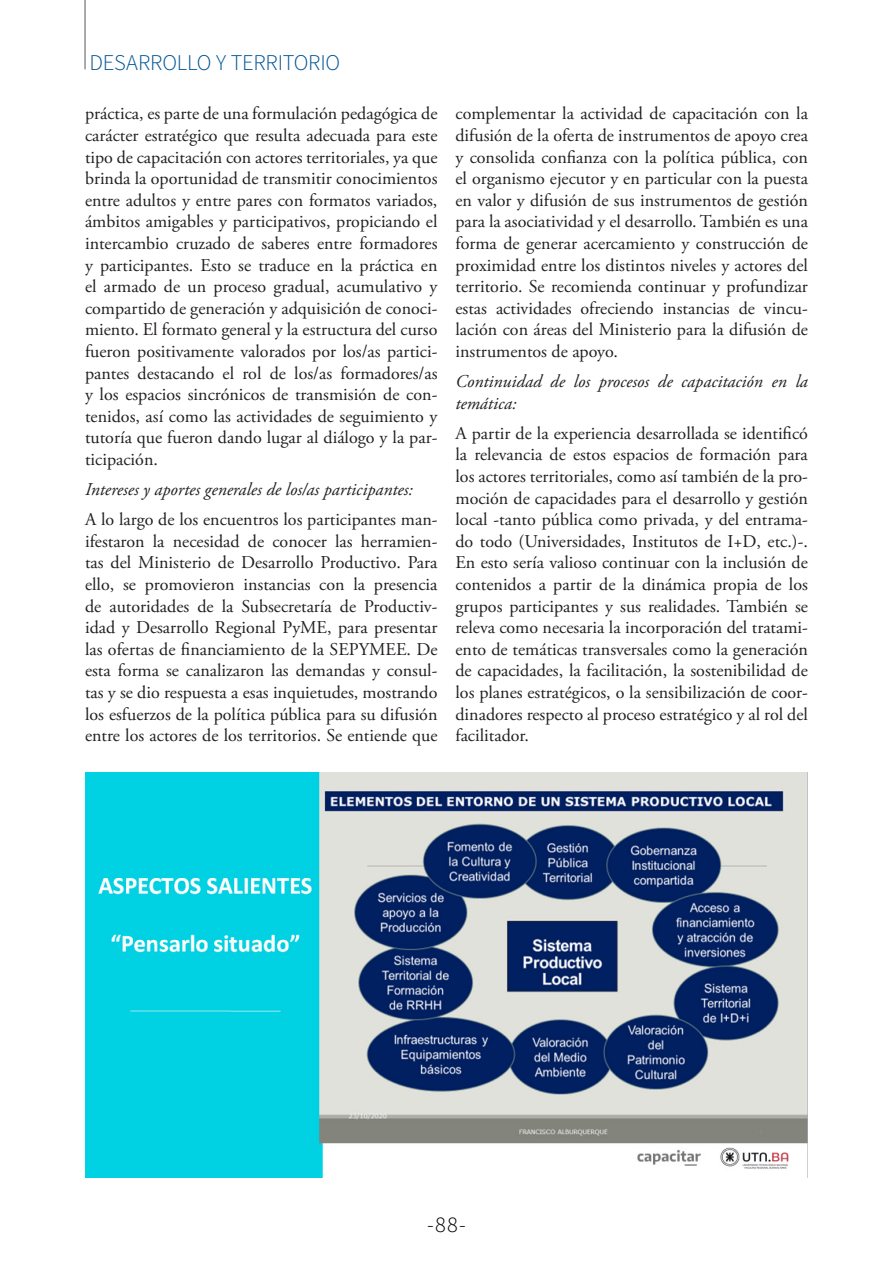
<style>
.page{position:relative;width:893px;height:1263px;background:#fff}
.page>*{position:absolute;margin:0;border:0;box-sizing:border-box;transform-origin:0 0}
.t1{font:22.5px "Source Sans Variable";letter-spacing:-.01em;color:#015494}
.t2{font:22.5px "Source Sans Variable";color:#000}
.t3{font:18px/21.6px "Adobe Garamond Pro";color:#231f20;text-align:justify}
.t4{font:italic 18px/21.6px "Adobe Garamond Pro";color:#231f20}
</style>
<div class="page">
<hr style="left:84px;top:0;width:2px;height:69px;background:#8d8f92">
<img style="left:85px;top:773px;width:722px;height:405px">
<p class="t1" style="left:90px;top:49px;width:252px">DESARROLLO Y TERRITORIO</p>
<p class="t3" style="left:85px;top:103px;width:354px">práctica, es parte de una formulación pedagógica de carácter estratégico que resulta adecuada para este tipo de capacitación con actores territoriales, ya que brinda la oportunidad de transmitir conocimientos entre adultos y entre pares con formatos variados, ámbitos amigables y participativos, propiciando el intercambio cruzado de saberes entre formadores y participantes. Esto se traduce en la práctica en el armado de un proceso gradual, acumulativo y compartido de generación y adquisición de conoci&shy;miento. El formato general y la estructura del curso fueron positivamente valorados por los/as partici&shy;pantes destacando el rol de los/as formadores/as y los espacios sincrónicos de transmisión de con&shy;tenidos, así como las actividades de seguimiento y tutoría que fueron dando lugar al diálogo y la par&shy;ticipación.</p>
<p class="t4" style="left:85px;top:479px;width:329px">Intereses y aportes generales de los/as participantes:</p>
<p class="t3" style="left:85px;top:509px;width:354px">A lo largo de los encuentros los participantes man&shy;ifestaron la necesidad de conocer las herramien&shy;tas del Ministerio de Desarrollo Productivo. Para ello, se promovieron instancias con la presencia de autoridades de la Subsecretaría de Productiv&shy;idad y Desarrollo Regional PyME, para presentar las ofertas de financiamiento de la SEPYMEE. De esta forma se canalizaron las demandas y consul&shy;tas y se dio respuesta a esas inquietudes, mostrando los esfuerzos de la política pública para su difusión entre los actores de los territorios. Se entiende que</p>
<p class="t3" style="left:455px;top:103px;width:354px">complementar la actividad de capacitación con la difusión de la oferta de instrumentos de apoyo crea y consolida confianza con la política pública, con el organismo ejecutor y en particular con la puesta en valor y difusión de sus instrumentos de gestión para la asociatividad y el desarrollo. También es una forma de generar acercamiento y construcción de proximidad entre los distintos niveles y actores del territorio. Se recomienda continuar y profundizar estas actividades ofreciendo instancias de vincu&shy;lación con áreas del Ministerio para la difusión de instrumentos de apoyo.</p>
<p class="t4" style="left:455px;top:371px;width:354px">Continuidad de los procesos de capacitación en la temática:</p>
<p class="t3" style="left:455px;top:423px;width:354px">A partir de la experiencia desarrollada se identificó la relevancia de estos espacios de formación para los actores territoriales, como así también de la pro&shy;moción de capacidades para el desarrollo y gestión local -tanto pública como privada, y del entrama&shy;do todo (Universidades, Institutos de I+D, etc.)-.<br>En esto sería valioso continuar con la inclusión de contenidos a partir de la dinámica propia de los grupos participantes y sus realidades. También se releva como necesaria la incorporación del tratami&shy;ento de temáticas transversales como la generación de capacidades, la facilitación, la sostenibilidad de los planes estratégicos, o la sensibilización de coor&shy;dinadores respecto al proceso estratégico y al rol del facilitador.</p>
<p class="t2" style="left:427px;top:1211px;width:40px">-88-</p>
</div>
